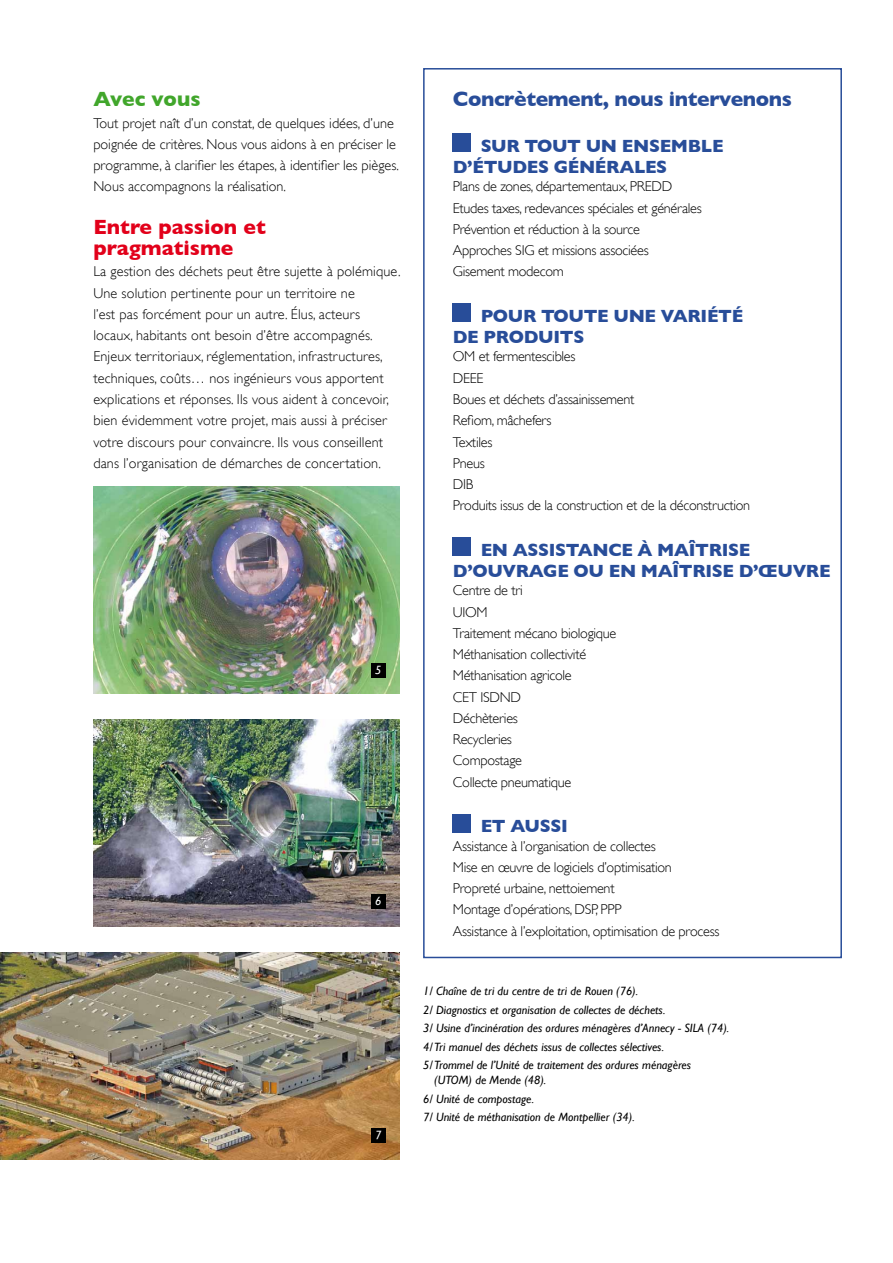
<style>
.page{position:relative;width:893px;height:1263px;background:#fff}
.page>*{position:absolute;margin:0;border:0;box-sizing:border-box;transform-origin:0 0}
.t1{font:700 21px "Gill Sans";letter-spacing:-.02em;color:#284d99}
.t2{font:700 21px/21.3px "Gill Sans";color:#e2001a}
.t3{font:700 21px "Gill Sans";color:#41a62b}
.t4{font:700 18px/21.3px "Gill Sans";letter-spacing:-.02em;color:#284d99}
.t5{font:300 14.25px/21.3px "Gill Sans";letter-spacing:-.005em;color:#000}
.t6{font:italic 12px/18.6px "Gill Sans";color:#000}
.t7{font:italic 12px "Gill Sans";color:#fff}
</style>
<div class="page">
<div style="left:423px;top:68px;width:419px;height:890px;border:2px solid #284d99"></div>
<div style="left:453px;top:134px;width:18px;height:18px;background:#284d99"></div>
<div style="left:453px;top:304px;width:18px;height:18px;background:#284d99"></div>
<div style="left:453px;top:538px;width:18px;height:18px;background:#284d99"></div>
<div style="left:453px;top:814px;width:18px;height:18px;background:#284d99"></div>
<img style="left:93px;top:487px;width:306px;height:207px">
<img style="left:93px;top:720px;width:306px;height:207px">
<img style="left:0;top:953px;width:399px;height:207px">
<div style="left:371px;top:663px;width:15px;height:14px;background:#000"></div>
<div style="left:371px;top:894px;width:15px;height:15px;background:#000"></div>
<div style="left:371px;top:1128px;width:15px;height:15px;background:#000"></div>
<h1 class="t3" style="left:93px;top:87px;width:109px">AVEC VOUS</h1>
<p class="t5" style="left:93px;top:112px;width:307px">Tout projet naît d’un constat, de quelques idées, d’une poignée de critères. Nous vous aidons à en préciser le programme, à clarifier les étapes, à identifier les pièges.<br>Nous accompagnons la réalisation.</p>
<h1 class="t2" style="left:93px;top:216px;width:174px">ENTRE PASSION ET<br>PRAGMATISME</h1>
<p class="t5" style="left:93px;top:261px;width:309px">La gestion des déchets peut être sujette à polémique.<br>Une solution pertinente pour un territoire ne<br>l’est pas forcément pour un autre. Élus, acteurs locaux, habitants ont besoin d’être accompagnés.<br>Enjeux territoriaux, réglementation, infrastructures, techniques, coûts… nos ingénieurs vous apportent explications et réponses. Ils vous aident à concevoir, bien évidemment votre projet, mais aussi à préciser votre discours pour convaincre. Ils vous conseillent dans l’organisation de démarches de concertation.</p>
<p class="t7" style="left:375px;top:663px;width:8px">5</p>
<p class="t7" style="left:375px;top:894px;width:8px">6</p>
<p class="t7" style="left:375px;top:1128px;width:8px">7</p>
<h1 class="t1" style="left:453px;top:87px;width:341px">CONCRÈTEMENT, NOUS INTERVENONS</h1>
<p class="t4" style="left:453px;top:135px;width:272px;text-indent:28px">SUR TOUT UN ENSEMBLE<br>D’ÉTUDES G ÉN ÉRALES</p>
<p class="t5" style="left:453px;top:176px;width:250px">Plans de zones, départementaux, PREDD Etudes taxes, redevances spéciales et générales Prévention et réduction à la source Approches SIG et missions associées Gisement modecom</p>
<p class="t4" style="left:453px;top:305px;width:292px;text-indent:28px">POUR TOUTE UN E VARIÉTÉ<br>DE PRODUITS</p>
<p class="t5" style="left:453px;top:346px;width:299px">OM et fermentescibles<br>DEEE<br>Boues et déchets d’assainissement<br>Refiom, mâchefers<br>Textiles<br>Pneus<br>DIB<br>Produits issus de la construction et de la déconstruction</p>
<p class="t4" style="left:453px;top:539px;width:379px;text-indent:28px">EN ASS ISTANC E À MAÎTRISE<br>D’OUVRAG E OU EN MAÎTRISE D’ŒUVRE</p>
<p class="t5" style="left:453px;top:580px;width:165px">Centre de tri<br>UIOM<br>Traitement mécano biologique<br>Méthanisation collectivité<br>Méthanisation agricole<br>CET ISDND<br>Déchèteries<br>Recycleries<br>Compostage<br>Collecte pneumatique</p>
<p class="t4" style="left:481px;top:815px;width:89px">ET AUSSI</p>
<p class="t5" style="left:453px;top:835px;width:268px">Assistance à l’organisation de collectes<br>Mise en œuvre de logiciels d’optimisation Propreté urbaine, nettoiement<br>Montage d’opérations, DSP, PPP<br>Assistance à l’exploitation, optimisation de process</p>
<p class="t6" style="left:423px;top:981px;width:308px">1/ Chaîne de tri du centre de tri de Rouen (76).<br>2/ Diagnostics et organisation de collectes de déchets.<br>3/ Usine d’incinération des ordures ménagères d’Annecy - SILA (74).<br>4/ Tri manuel des déchets issus de collectes sélectives.<br>5/ Trommel de l’Unité de traitement des ordures ménagères</p>
<p class="t6" style="left:423px;top:1070px;width:213px;text-indent:11px">(UTOM) de Mende (48).<br>6/ Unité de compostage.<br>7/ Unité de méthanisation de Montpellier (34).</p>
</div>
